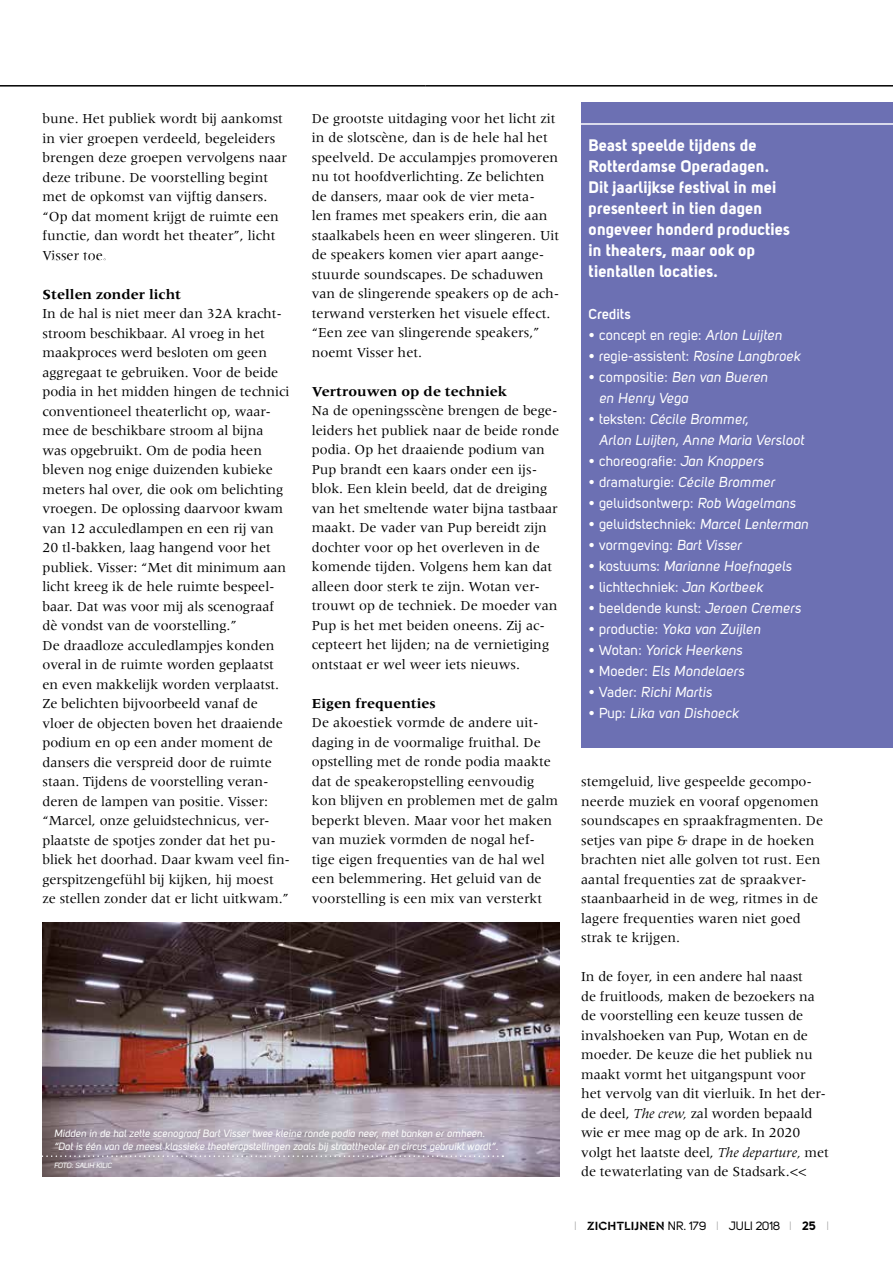
<style>
.page{position:relative;width:893px;height:1263px;background:#fff}
.page>*{position:absolute;margin:0;border:0;box-sizing:border-box;transform-origin:0 0}
.t1{font:16.5px/21px "Uni Sans Bold";letter-spacing:.01em;color:#fff}
.t2{font:14.25px/19.5px "Meridien";color:#000}
.t3{font:14.25px "Uni Sans Regular";letter-spacing:.01em;color:#fff}
.t4{font:14.25px/21px "Uni Sans Regular Italic";letter-spacing:.01em;color:#fff}
.t5{font:700 14.25px "Meridien";color:#000}
.t6{font:700 14.25px "Uni Sans Semi";letter-spacing:.015em;color:#fff}
.t7{font:12px "Uni Sans Regular";letter-spacing:-.005em;color:#000}
.t8{font:10.5px/12.6px "Uni Sans Regular Italic";color:#fff}
.t9{font:7.5px "Uni Sans Regular Italic";letter-spacing:-.01em;color:#fff}
.s1{font-family:"Uni Sans Regular Italic"}
.s2{font-family:"Uni Sans Regular"}
.s3{font-style:italic}
.s4{font-family:"Uni Sans Light";color:#878787}
.s5{font-family:"Cera Stencil PRO";font-weight:700;font-size:12.45px}
.s6{font-family:"Uni Sans Bold"}
</style>
<div class="page">
<hr style="left:425px;top:85px;width:468px;height:2px;background:#000">
<hr style="left:0;top:85px;width:425px;height:2px;background:#000">
<img style="left:43px;top:923px;width:517px;height:253px">
<svg style="left:42px;top:1155px;width:461px;height:2px"></svg>
<div style="left:581px;top:102px;width:312px;height:645px;background:#6c70b3"></div>
<hr style="left:576px;top:123px;width:317px;height:2px;background:#fff">
<p class="t2" style="left:43px;top:109px;width:246px">bune. Het publiek wordt bij aankomst in vier groepen verdeeld, begeleiders brengen deze groepen vervolgens naar deze tribune. De voorstelling begint met de opkomst van vijftig dansers. “Op dat moment krijgt de ruimte een functie, dan wordt het theater”, licht Visser toe.</p>
<p class="t5" style="left:43px;top:286px;width:140px">Stellen zonder licht</p>
<p class="t2" style="left:43px;top:304px;width:249px">In de hal is niet meer dan 32A kracht&shy;stroom beschikbaar. Al vroeg in het maakproces werd besloten om geen aggregaat te gebruiken. Voor de beide podia in het midden hingen de technici conventioneel theaterlicht op, waar&shy;mee de beschikbare stroom al bijna was opgebruikt. Om de podia heen bleven nog enige duizenden kubieke meters hal over, die ook om belichting vroegen. De oplossing daarvoor kwam van 12 acculedlampen en een rij van 20 tl-bakken, laag hangend voor het publiek. Visser: “Met dit minimum aan licht kreeg ik de hele ruimte bespeel&shy;baar. Dat was voor mij als scenograaf dè vondst van de voorstelling.”<br>De draadloze acculedlampjes konden overal in de ruimte worden geplaatst en even makkelijk worden verplaatst.<br>Ze belichten bijvoorbeeld vanaf de vloer de objecten boven het draaiende podium en op een ander moment de dansers die verspreid door de ruimte staan. Tijdens de voorstelling veran&shy;deren de lampen van positie. Visser: “Marcel, onze geluidstechnicus, ver&shy;plaatste de spotjes zonder dat het pu&shy;bliek het doorhad. Daar kwam veel fin&shy;gerspitzengefühl bij kijken, hij moest ze stellen zonder dat er licht uitkwam.”</p>
<p class="t2" style="left:312px;top:109px;width:249px">De grootste uitdaging voor het licht zit in de slotscène, dan is de hele hal het speelveld. De acculampjes promoveren nu tot hoofdverlichting. Ze belichten de dansers, maar ook de vier meta-<br>len frames met speakers erin, die aan staalkabels heen en weer slingeren. Uit de speakers komen vier apart aange&shy;stuurde soundscapes. De schaduwen van de slingerende speakers op de ach&shy;terwand versterken het visuele effect. “Een zee van slingerende speakers,” noemt Visser het.</p>
<p class="t5" style="left:312px;top:383px;width:197px">Vertrouwen op de techniek</p>
<p class="t2" style="left:312px;top:401px;width:249px">Na de openingsscène brengen de bege&shy;leiders het publiek naar de beide ronde podia. Op het draaiende podium van Pup brandt een kaars onder een ijs&shy;blok. Een klein beeld, dat de dreiging van het smeltende water bijna tastbaar maakt. De vader van Pup bereidt zijn dochter voor op het overleven in de komende tijden. Volgens hem kan dat alleen door sterk te zijn. Wotan ver&shy;trouwt op de techniek. De moeder van Pup is het met beiden oneens. Zij ac&shy;cepteert het lijden; na de vernietiging ontstaat er wel weer iets nieuws.</p>
<p class="t5" style="left:312px;top:695px;width:126px">Eigen frequenties</p>
<p class="t2" style="left:312px;top:713px;width:248px">De akoestiek vormde de andere uit&shy;daging in de voormalige fruithal. De opstelling met de ronde podia maakte dat de speakeropstelling eenvoudig kon blijven en problemen met de galm beperkt bleven. Maar voor het maken van muziek vormden de nogal hef&shy;tige eigen frequenties van de hal wel een belemmering. Het geluid van de voorstelling is een mix van versterkt</p>
<p class="t8" style="left:54px;top:1127px;width:446px">Midden in de hal zette scenograaf Bart Visser twee kleine ronde podia neer, met banken er omheen. “Dat is één van de meest klassieke theateropstellingen zoals bij straattheater en circus gebruikt wordt”.</p>
<p class="t9" style="left:54px;top:1161px;width:59px">FOTO: SALIH KILIC</p>
<p class="t1" style="left:589px;top:134px;width:203px">Beast speelde tijdens de<br>Rotterdamse Operadagen.<br>Dit jaarlijkse festival in mei presenteert in tien dagen ongeveer honderd producties in theaters, maar ook op tientallen locaties.</p>
<p class="t6" style="left:589px;top:305px;width:43px">Credits</p>
<p class="t3" style="left:589px;top:327px;width:194px">• concept en regie: <span class="s1">Arlon Luijten</span></p>
<p class="t3" style="left:589px;top:348px;width:213px">• regie-assistent: <span class="s1">Rosine Langbroek</span></p>
<p class="t3" style="left:589px;top:369px;width:180px">• compositie: <span class="s1">Ben van Bueren</span></p>
<p class="t4" style="left:599px;top:387px;width:91px">en Henry Vega</p>
<p class="t4" style="left:599px;top:408px;width:206px;text-indent:-10px"><span class="s2">• teksten:</span> Cécile Brommer,<br>Arlon Luijten, Anne Maria Versloot</p>
<p class="t3" style="left:589px;top:453px;width:176px">• choreografie: <span class="s1">Jan Knoppers</span></p>
<p class="t3" style="left:589px;top:474px;width:188px">• dramaturgie: <span class="s1">Cécile Brommer</span></p>
<p class="t3" style="left:589px;top:495px;width:208px">• geluidsontwerp: <span class="s1">Rob Wagelmans</span></p>
<p class="t3" style="left:589px;top:516px;width:221px">• geluidstechniek: <span class="s1">Marcel Lenterman</span></p>
<p class="t3" style="left:589px;top:537px;width:154px">• vormgeving: <span class="s1">Bart Visser</span></p>
<p class="t4" style="left:589px;top:555px;width:204px"><span class="s2">• kostuums:</span> Marianne Hoefnagels</p>
<p class="t3" style="left:589px;top:579px;width:175px">• lichttechniek: <span class="s1">Jan Kortbeek</span></p>
<p class="t3" style="left:589px;top:600px;width:213px">• beeldende kunst: <span class="s1">Jeroen Cremers</span></p>
<p class="t4" style="left:589px;top:618px;width:173px"><span class="s2">• productie:</span> Yoka van Zuijlen</p>
<p class="t4" style="left:589px;top:639px;width:155px"><span class="s2">• Wotan:</span> Yorick Heerkens</p>
<p class="t4" style="left:589px;top:660px;width:157px"><span class="s2">• Moeder:</span> Els Mondelaers</p>
<p class="t4" style="left:589px;top:681px;width:124px"><span class="s2">• Vader:</span> Richi Martis</p>
<p class="t4" style="left:589px;top:702px;width:151px"><span class="s2">• Pup:</span> Lika van Dishoeck</p>
<p class="t2" style="left:581px;top:772px;width:244px">stemgeluid, live gespeelde gecompo&shy;neerde muziek en vooraf opgenomen soundscapes en spraakfragmenten. De setjes van pipe &amp; drape in de hoeken brachten niet alle golven tot rust. Een aantal frequenties zat de spraakver&shy;staanbaarheid in de weg, ritmes in de lagere frequenties waren niet goed strak te krijgen.</p>
<p class="t2" style="left:581px;top:967px;width:249px">In de foyer, in een andere hal naast<br>de fruitloods, maken de bezoekers na de voorstelling een keuze tussen de invalshoeken van Pup, Wotan en de moeder. De keuze die het publiek nu maakt vormt het uitgangspunt voor het vervolg van dit vierluik. In het der&shy;de deel, <span class="s3">The crew,</span> zal worden bepaald wie er mee mag op de ark. In 2020 volgt het laatste deel, <span class="s3">The departure,</span> met de tewaterlating van de Stadsark.&lt;&lt;</p>
<p class="t7" style="left:574px;top:1219px;width:257px"><span class="s4">I</span> <span class="s5">ZICHTLIJNEN</span> NR. 179 <span class="s4">I</span> JULI 2018 <span class="s4">I</span> <span class="s6">25</span> <span class="s4">I</span></p>
</div>
